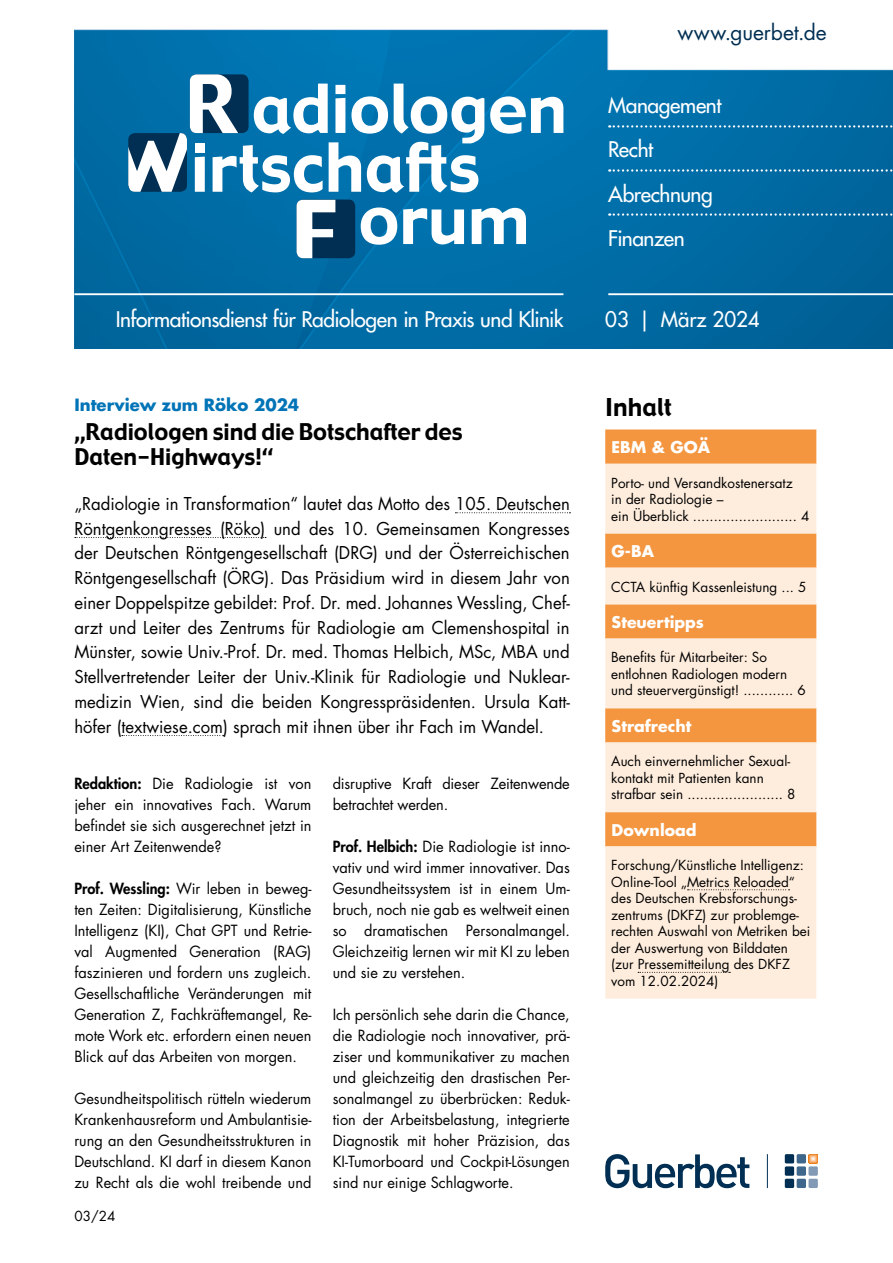
<style>
.page{position:relative;width:893px;height:1263px;background:#fff}
.page>*{position:absolute;margin:0;border:0;box-sizing:border-box;transform-origin:0 0}
.t1{font:24px "Gadget";color:#000}
.t2{font:22.5px/25.5px "Gadget";color:#000}
.t3{font:500 21px/44.1px "Futura Std";letter-spacing:-.02em;color:#fff}
.t4{font:21px "Futura Std";letter-spacing:-.005em;color:#002f53}
.t5{font:500 21px "Futura Std";color:#fff}
.t6{font:17.25px/24.8px "Futura Std";color:#000;text-align:justify}
.t7{font:700 16.5px "Futura Std";color:#0074b7}
.t8{font:700 15.75px "Futura Std";color:#fff}
.t9{font:15px/21px "Futura Std";color:#000;text-align:justify}
.t10{font:13.5px/16.5px "Futura Std";color:#000}
.s1{font-weight:800}
</style>
<div class="page">
<img style="left:74px;top:30px;width:819px;height:318px">
<div style="left:297px;top:200px;width:58px;height:58px;background:#002f53;border-radius:7px"></div>
<svg style="left:297px;top:200px;width:38px;height:58px"></svg>
<svg style="left:361px;top:207px;width:165px;height:38px"></svg>
<svg style="left:128px;top:74px;width:435px;height:119px"></svg>
<hr style="left:74px;top:293px;width:489px;height:2px;background:#fff">
<hr style="left:608px;top:293px;width:285px;height:2px;background:#fff">
<svg style="left:609px;top:125px;width:284px;height:3px"></svg>
<svg style="left:609px;top:169px;width:284px;height:3px"></svg>
<svg style="left:609px;top:213px;width:284px;height:3px"></svg>
<svg style="left:605px;top:1154px;width:144px;height:34px"></svg>
<hr style="left:767px;top:1154px;width:1px;height:34px;background:#002f53">
<div style="left:785px;top:1154px;width:9px;height:9px;background:#002f53;border-radius:2px"></div>
<div style="left:797px;top:1154px;width:9px;height:9px;background:#3f678b;border-radius:2px"></div>
<div style="left:785px;top:1166px;width:9px;height:10px;background:#002f53;border-radius:2px"></div>
<div style="left:797px;top:1166px;width:9px;height:10px;background:#3f678b;border-radius:2px"></div>
<div style="left:808px;top:1166px;width:10px;height:10px;background:#839ab6;border-radius:2px"></div>
<div style="left:785px;top:1179px;width:9px;height:9px;background:#002f53;border-radius:2px"></div>
<div style="left:797px;top:1179px;width:9px;height:9px;background:#3f678b;border-radius:2px"></div>
<div style="left:808px;top:1179px;width:10px;height:9px;background:#839ab6;border-radius:2px"></div>
<svg style="left:809px;top:1154px;width:8px;height:9px"></svg>
<div style="left:810px;top:1155px;width:6px;height:7px;background:#f6a75e"></div>
<svg style="left:810px;top:1156px;width:6px;height:6px"></svg>
<div style="left:605px;top:429px;width:211px;height:35px;background:#f4953f"></div>
<svg style="left:605px;top:464px;width:211px;height:534px;fill:#feeddd"></svg>
<svg style="left:688px;top:889px;width:102px;height:1px"></svg>
<svg style="left:638px;top:972px;width:92px;height:1px"></svg>
<svg style="left:455px;top:512px;width:115px;height:1px"></svg>
<svg style="left:75px;top:537px;width:191px;height:1px"></svg>
<svg style="left:122px;top:735px;width:102px;height:1px"></svg>
<h3 class="t3" style="left:116px;top:298px;width:449px">Informationsdienst für Radiologen in Praxis und Klinik</h3>
<p class="t7" style="left:74px;top:394px;width:226px">Interview zum Röko 2024</p>
<h2 class="t2" style="left:74px;top:420px;width:390px">„Radiologen sind die Botschafter des<br>Daten-Highways!“</h2>
<p class="t6" style="left:74px;top:491px;width:497px">„Radiologie in Transformation“ lautet das Motto des 105. Deutschen Röntgenkongresses (Röko) und des 10. Gemeinsamen Kongresses der Deutschen Röntgengesellschaft (DRG) und der Österreichischen Röntgengesellschaft (ÖRG). Das Präsidium wird in diesem Jahr von einer Doppelspitze gebildet: Prof. Dr. med. Johannes Wessling, Chef&shy;arzt und Leiter des Zentrums für Radiologie am Clemenshospital in Münster, sowie Univ.-Prof. Dr. med. Thomas Helbich, MSc, MBA und Stellvertretender Leiter der Univ.-Klinik für Radiologie und Nuklear&shy;medizin Wien, sind die beiden Kongresspräsidenten. Ursula Katt&shy;höfer (textwiese.com) sprach mit ihnen über ihr Fach im Wandel.</p>
<p class="t9" style="left:74px;top:773px;width:239px"><span class="s1">Redaktion:</span> Die Radiologie ist von jeher ein innovatives Fach. Warum befindet sie sich ausgerechnet jetzt in einer Art Zeitenwende?</p>
<p class="t9" style="left:74px;top:878px;width:239px"><span class="s1">Prof. Wessling:</span> Wir leben in beweg&shy;ten Zeiten: Digitalisierung, Künstliche Intelligenz (KI), Chat GPT und Retrie&shy;val Augmented Generation (RAG) faszinieren und fordern uns zugleich.<br>Gesellschaftliche Veränderungen mit Generation Z, Fachkräftemangel, Re&shy;mote Work etc. erfordern einen neuen Blick auf das Arbeiten von morgen.</p>
<p class="t9" style="left:74px;top:1088px;width:239px">Gesundheitspolitisch rütteln wiederum Krankenhausreform und Ambulantisie&shy;rung an den Gesundheitsstrukturen in Deutschland. KI darf in diesem Kanon zu Recht als die wohl treibende und</p>
<p class="t9" style="left:333px;top:773px;width:239px">disruptive Kraft dieser Zeitenwende betrachtet werden.</p>
<p class="t9" style="left:333px;top:836px;width:239px"><span class="s1">Prof. Helbich:</span> Die Radiologie ist inno&shy;vativ und wird immer innovativer. Das Gesundheitssystem ist in einem Um&shy;bruch, noch nie gab es weltweit einen so dramatischen Personalmangel.<br>Gleichzeitig lernen wir mit KI zu leben und sie zu verstehen.</p>
<p class="t9" style="left:333px;top:1004px;width:239px">Ich persönlich sehe darin die Chance, die Radiologie noch innovativer, prä&shy;ziser und kommunikativer zu machen und gleichzeitig den drastischen Per&shy;sonalmangel zu überbrücken: Reduk&shy;tion der Arbeitsbelastung, integrierte Diagnostik mit hoher Präzision, das KI-Tumorboard und Cockpit-Lösungen sind nur einige Schlagworte.</p>
<p class="t10" style="left:74px;top:1208px;width:42px">03/24</p>
<h3 class="t4" style="left:677px;top:19px;width:151px">www.guerbet.de</h3>
<h3 class="t3" style="left:608px;top:84px;width:115px">Management<br>Recht<br>Abrechnung<br>Finanzen</h3>
<h3 class="t5" style="left:605px;top:306px;width:156px">03 | März 2024</h3>
<h1 class="t1" style="left:605px;top:392px;width:68px">Inhalt</h1>
<p class="t8" style="left:612px;top:437px;width:100px">EBM &amp; GOÄ</p>
<p class="t10" style="left:611px;top:475px;width:200px">Porto- und Versandkostenersatz<br>in der Radiologie –<br>ein Überblick ......................... 4</p>
<p class="t8" style="left:612px;top:541px;width:44px">G-BA</p>
<p class="t10" style="left:611px;top:578px;width:197px">CCTA künftig Kassenleistung ... 5</p>
<p class="t8" style="left:612px;top:611px;width:94px">Steuertipps</p>
<p class="t10" style="left:611px;top:649px;width:196px">Benefits für Mitarbeiter: So entlohnen Radiologen modern und steuervergünstigt! ............ 6</p>
<p class="t8" style="left:612px;top:715px;width:81px">Strafrecht</p>
<p class="t10" style="left:611px;top:753px;width:186px">Auch einvernehmlicher Sexual&shy;kontakt mit Patienten kann strafbar sein ....................... 8</p>
<p class="t8" style="left:612px;top:819px;width:87px">Download</p>
<p class="t10" style="left:611px;top:857px;width:201px">Forschung/Künstliche Intelligenz:<br>Online-Tool „Metrics Reloaded“ des Deutschen Krebsforschungs&shy;zentrums (DKFZ) zur problemge&shy;rechten Auswahl von Metriken bei der Auswertung von Bilddaten (zur Pressemitteilung des DKFZ vom 12.02.2024)</p>
</div>
